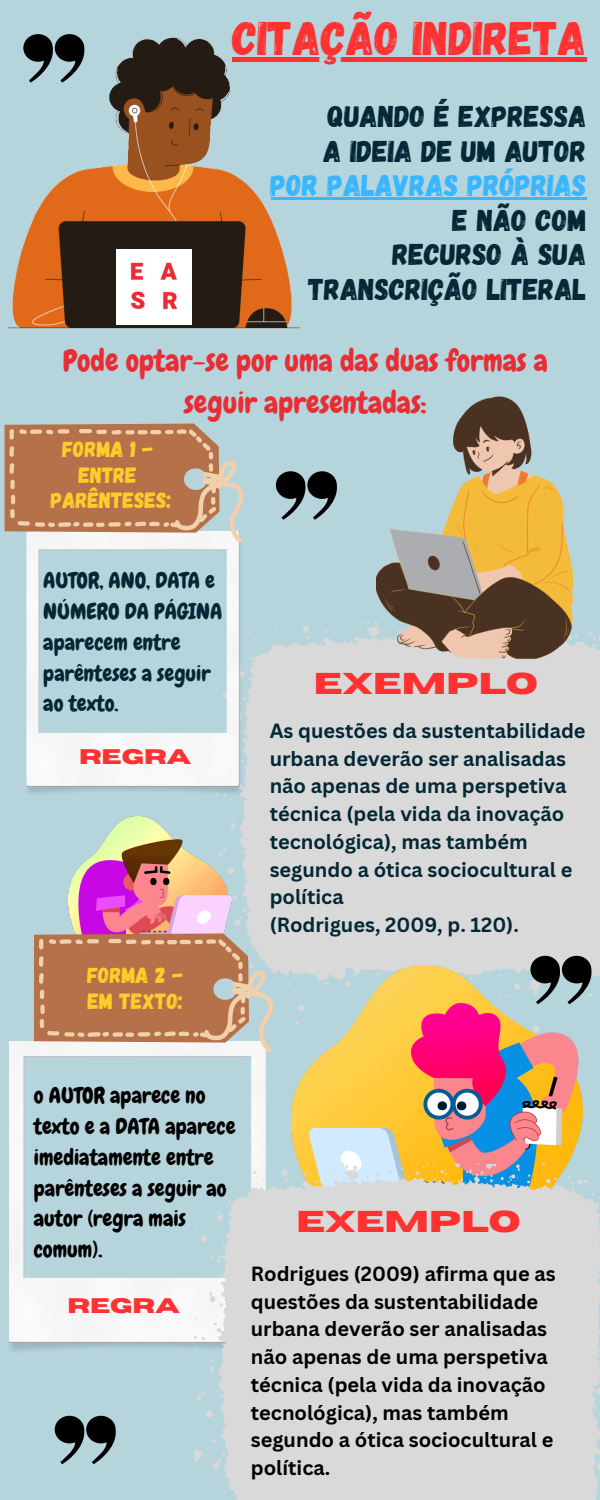
<style>
.page{position:relative;width:600px;height:1500px;background:#b5d4db}
.page>*{position:absolute;margin:0;border:0;box-sizing:border-box;transform-origin:0 0}
.t1{font:47px "Gagalin";color:#ff3131}
.t2{font:30px/34.5px "Gagalin";color:#032734;text-align:right}
.t3{font:30px/41.2px "Chewy";color:#e92d35;text-align:center}
.t4{font:700 30px "Horizon";color:#ff3131}
.t5{font:22px/30.8px "Chewy";color:#000}
.t6{font:22px/30.8px "Chewy";color:#032734}
.t7{font:22px/25.5px "Gagalin";color:#ffce2a}
.t8{font:700 21px "Horizon";color:#ff3131}
.t9{font:700 20px/27.8px "Canva Sans";color:#000}
.t10{font:700 20px/27.8px "Canva Sans";color:#032734}
.s1{color:#38b6ff}
</style>
<div class="page">
<div style="left:216px;top:620px;width:384px;height:366px;background:#d9d9d9"></div>
<svg style="left:530px;top:956px;width:63px;height:41px"></svg>
<svg style="left:276px;top:471px;width:61px;height:49px"></svg>
<svg style="left:31px;top:34px;width:46px;height:2px"></svg>
<svg style="left:55px;top:1416px;width:61px;height:48px"></svg>
<img style="left:68px;top:817px;width:163px;height:116px">
<img style="left:8px;top:36px;width:292px;height:293px">
<img style="left:117px;top:250px;width:75px;height:75px">
<img style="left:291px;top:965px;width:291px;height:198px">
<img style="left:26px;top:543px;width:217px;height:252px">
<img style="left:9px;top:1041px;width:256px;height:310px">
<svg style="left:194px;top:1163px;width:406px;height:337px;background:#d5d7d6"></svg>
<svg style="left:34px;top:933px;width:239px;height:120px;background:#c18f72"></svg>
<svg style="left:5px;top:424px;width:239px;height:119px;background:#bf9072"></svg>
<svg style="left:376px;top:396px;width:196px;height:262px"></svg>
<hr style="left:232px;top:58px;width:355px;height:4px;background:#ff3131">
<hr style="left:271px;top:198px;width:316px;height:2px;background:#38b6ff">
<p class="t1" style="left:232px;top:7px;width:356px">CITAÇÃO INDIRETA</p>
<p class="t2" style="left:271px;top:98px;width:317px">QUANDO É EXPRESSA<br>A IDEIA DE UM AUTOR<br><span class="s1">POR PALAVRAS PRÓPRIAS<br></span>E NÃO COM<br>RECURSO À SUA<br>TRANSCRIÇÃO LITERAL</p>
<h5 class="t3" style="left:63px;top:341px;width:487px">Pode optar-se por uma das duas formas a seguir apresentadas:</h5>
<p class="t7" style="left:62px;top:436px;width:92px">FORMA 1 -</p>
<p class="t7" style="left:79px;top:461px;width:60px">ENTRE</p>
<p class="t7" style="left:51px;top:487px;width:122px">PARÊNTESES:</p>
<p class="t6" style="left:43px;top:565px;width:181px">AUTOR, ANO, DATA e<br>NÚMERO DA PÁGINA aparecem entre parênteses a seguir ao texto.</p>
<p class="t8" style="left:79px;top:747px;width:114px">REGRA</p>
<p class="t7" style="left:87px;top:962px;width:97px">FORMA 2 -<br>EM TEXTO:</p>
<p class="t4" style="left:314px;top:669px;width:226px">EXEMPLO</p>
<p class="t10" style="left:270px;top:716px;width:318px">As questões da sustentabilidade urbana deverão ser analisadas não apenas de uma perspetiva técnica (pela vida da inovação tecnológica), mas também segundo a ótica sociocultural e política<br>(Rodrigues, 2009, p. 120).</p>
<p class="t5" style="left:34px;top:1080px;width:203px">o AUTOR aparece no texto e a DATA aparece imediatamente entre parênteses a seguir ao autor (regra mais comum).</p>
<h3 class="t8" style="left:68px;top:1296px;width:114px">REGRA</h3>
<h5 class="t4" style="left:296px;top:1207px;width:226px">EXEMPLO</h5>
<h2 class="t9" style="left:251px;top:1259px;width:306px">Rodrigues (2009) afirma que as questões da sustentabilidade urbana deverão ser analisadas não apenas de uma perspetiva técnica (pela vida da inovação tecnológica), mas também segundo a ótica sociocultural e política.</h2>
</div>
